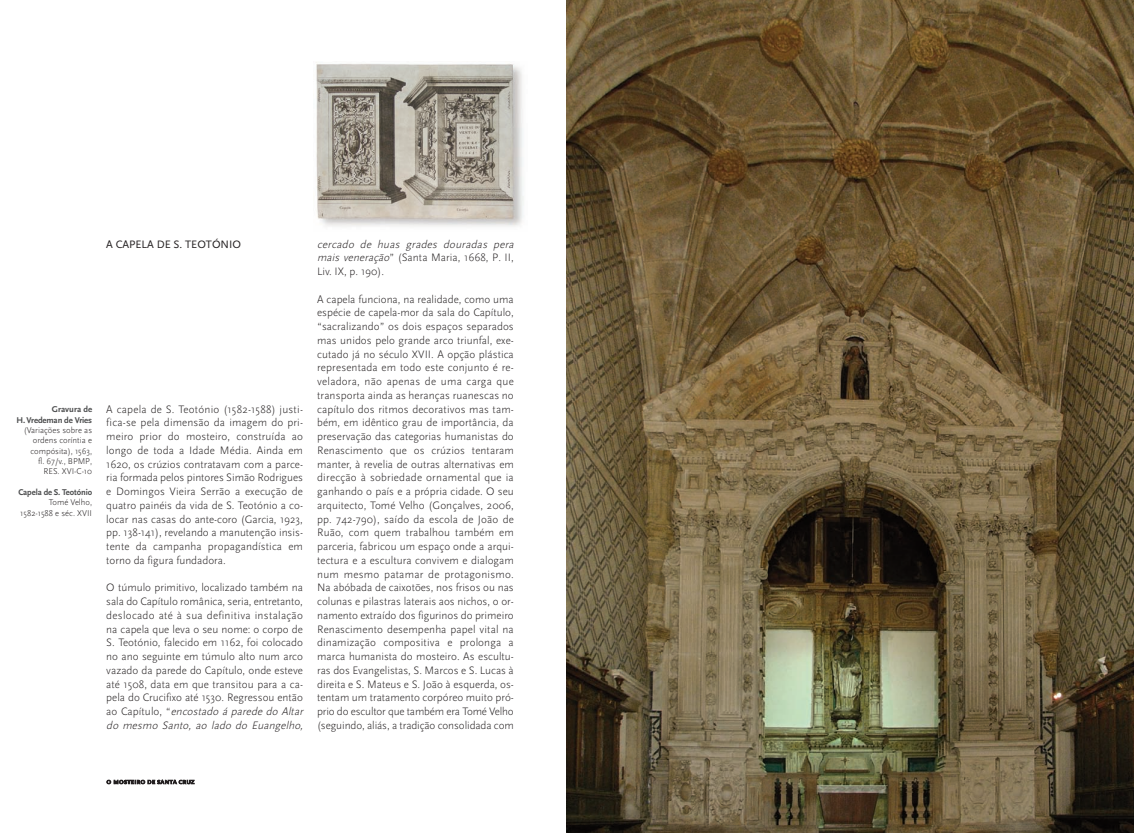
<style>
.page{position:relative;width:1134px;height:833px;background:#fff}
.page>*{position:absolute;margin:0;border:0;box-sizing:border-box;transform-origin:0 0}
.t1{font:300 11.25px/13.8px "Scala Sans";color:#231f20;text-align:justify}
.t2{font:italic 300 11.25px/13.8px "Scala Sans";color:#231f20}
.t3{font:11.25px "Scala Sans";color:#231f20}
.t4{font:300 8.75px/10.4px "Scala Sans";color:#231f20;text-align:right}
.t5{font:700 8.75px/10.4px "Scala Sans";letter-spacing:-.01em;color:#4b4c4d;text-align:right}
.t6{font:7.5px "Scala Sans LF Caps";color:#231f20}
.s1{font-style:italic}
.s2{font-style:normal}
</style>
<div class="page">
<img style="left:567px;top:0;width:567px;height:833px">
<img style="left:316px;top:62px;width:208px;height:165px">
<p class="t5" style="left:16px;top:404px;width:77px">Gravura de<br>H. Vredeman de Vries</p>
<p class="t4" style="left:24px;top:426px;width:70px">(Variações sobre as ordens coríntia e compósita), 1563, fl. 67/v., BPMP,<br>RES. XVI-C-10</p>
<p class="t5" style="left:18px;top:487px;width:75px">Capela de S. Teotónio</p>
<p class="t4" style="left:20px;top:498px;width:73px">Tomé Velho,<br>1582-1588 e séc. XVII</p>
<p class="t3" style="left:106px;top:240px;width:136px">A CAPELA DE S. TEOTÓNIO</p>
<p class="t1" style="left:106px;top:403px;width:198px">A capela de S. Teotónio (1582-1588) justi&shy;fica-se pela dimensão da imagem do pri&shy;meiro prior do mosteiro, construída ao longo de toda a Idade Média. Ainda em 1620, os crúzios contratavam com a parce&shy;ria formada pelos pintores Simão Rodrigues e Domingos Vieira Serrão a execução de quatro painéis da vida de S. Teotónio a co&shy;locar nas casas do ante-coro (Garcia, 1923, pp. 138-141), revelando a manutenção insis&shy;tente da campanha propagandística em torno da figura fundadora.</p>
<p class="t1" style="left:106px;top:582px;width:200px;text-align:left">O túmulo primitivo, localizado também na sala do Capítulo românica, seria, entretanto, deslocado até à sua definitiva instalação na capela que leva o seu nome: o corpo de S. Teotónio, falecido em 1162, foi colocado no ano seguinte em túmulo alto num arco vazado da parede do Capítulo, onde esteve até 1508, data em que transitou para a ca&shy;pela do Crucifixo até 1530. Regressou então a o C a p ít u l o , “ <span class="s1">encostado á parede do Altar do mesmo Santo, ao lado do Euangelho,</span></p>
<p class="t2" style="left:317px;top:238px;width:200px">cercado de huas grades douradas pera mais veneração<span class="s2">” (Santa Maria, 1668, P. II,<br>Liv. IX, p. 190).</span></p>
<p class="t1" style="left:317px;top:293px;width:198px">A capela funciona, na realidade, como uma espécie de capela-mor da sala do Capítulo, “sacralizando” os dois espaços separados mas unidos pelo grande arco triunfal, exe&shy;cutado já no século XVII. A opção plástica representada em todo este conjunto é re&shy;veladora, não apenas de uma carga que transporta ainda as heranças ruanescas no capítulo dos ritmos decorativos mas tam&shy;bém, em idêntico grau de importância, da preservação das categorias humanistas do Renascimento que os crúzios tentaram manter, à revelia de outras alternativas em direcção à sobriedade ornamental que ia ganhando o país e a própria cidade. O seu arquitecto, Tomé Velho (Gonçalves, 2006, pp. 742-790), saído da escola de João de Ruão, com quem trabalhou também em parceria, fabricou um espaço onde a arqui&shy;tectura e a escultura convivem e dialogam num mesmo patamar de protagonismo.<br>Na abóbada de caixotões, nos frisos ou nas colunas e pilastras laterais aos nichos, o or&shy;namento extraído dos figurinos do primeiro Renascimento desempenha papel vital na dinamização compositiva e prolonga a marca humanista do mosteiro. As escultu&shy;ras dos Evangelistas, S. Marcos e S. Lucas à direita e S. Mateus e S. João à esquerda, os&shy;tentam um tratamento corpóreo muito pró&shy;prio do escultor que também era Tomé Velho (seguindo, aliás, a tradição consolidada com</p>
<p class="t6" style="left:106px;top:779px;width:90px">o mosteiro de santa cruz</p>
</div>
